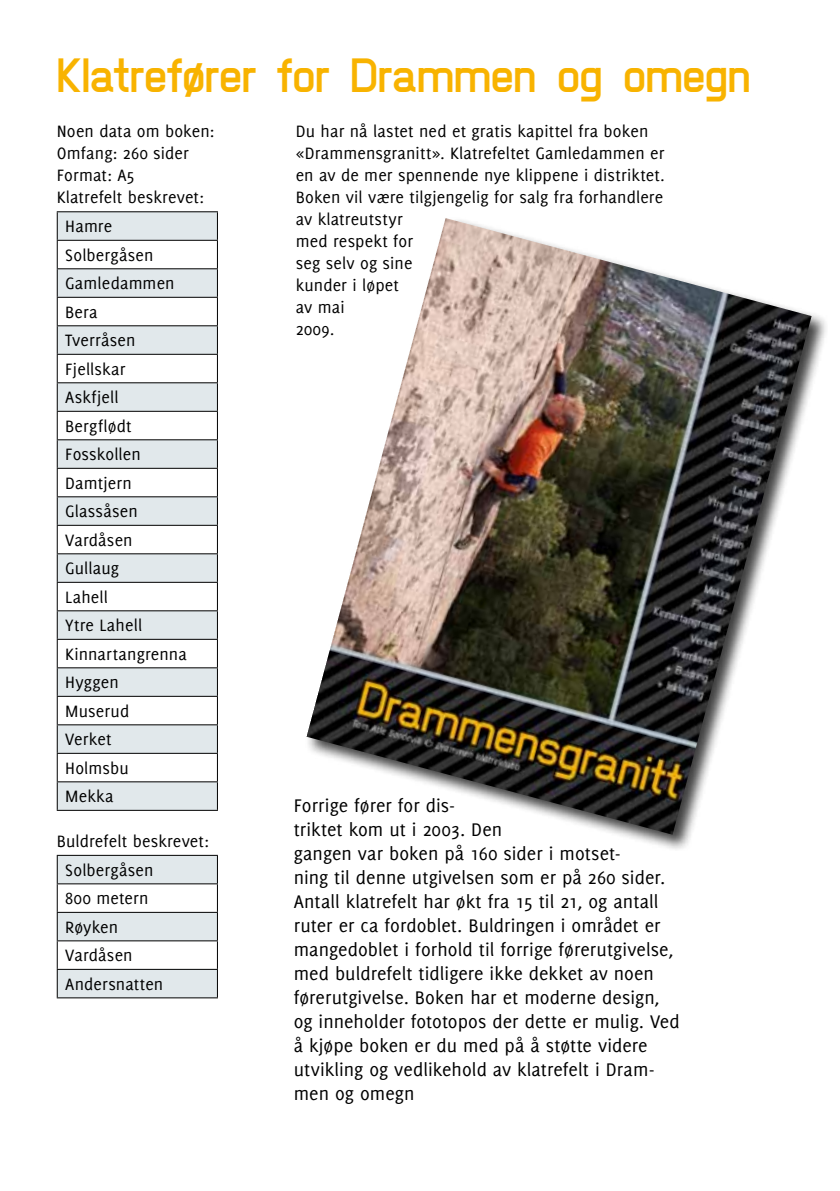
<style>
.page{position:relative;width:840px;height:1191px;background:#fff}
.page>*{position:absolute;margin:0;border:0;box-sizing:border-box;transform-origin:0 0}
.t1{font:700 42px "New Media";color:#f8b300}
.t2{font:20px/24px "Delicious";letter-spacing:.005em;color:#000}
.t3{font:18px/28.4px "Delicious";letter-spacing:.005em;color:#000}
</style>
<div class="page">
<div style="left:303px;top:215px;width:524px;height:636px;background:#000;opacity:.75"></div>
<img style="left:306px;top:218px;width:505px;height:616px">
<svg style="left:58px;top:212px;width:159px;height:598px;fill:#e1e8eb"></svg>
<hr style="left:57px;top:211px;width:161px;height:1px;background:#000">
<hr style="left:57px;top:240px;width:161px;height:1px;background:#000">
<hr style="left:57px;top:268px;width:161px;height:1px;background:#000">
<hr style="left:57px;top:297px;width:161px;height:1px;background:#000">
<hr style="left:57px;top:325px;width:161px;height:1px;background:#000">
<hr style="left:57px;top:354px;width:161px;height:1px;background:#000">
<hr style="left:57px;top:382px;width:161px;height:1px;background:#000">
<hr style="left:57px;top:411px;width:161px;height:1px;background:#000">
<hr style="left:57px;top:439px;width:161px;height:1px;background:#000">
<hr style="left:57px;top:468px;width:161px;height:1px;background:#000">
<hr style="left:57px;top:496px;width:161px;height:1px;background:#000">
<hr style="left:57px;top:525px;width:161px;height:1px;background:#000">
<hr style="left:57px;top:553px;width:161px;height:1px;background:#000">
<hr style="left:57px;top:582px;width:161px;height:1px;background:#000">
<hr style="left:57px;top:610px;width:161px;height:1px;background:#000">
<hr style="left:57px;top:639px;width:161px;height:1px;background:#000">
<hr style="left:57px;top:667px;width:161px;height:1px;background:#000">
<hr style="left:57px;top:696px;width:161px;height:1px;background:#000">
<hr style="left:57px;top:724px;width:161px;height:1px;background:#000">
<hr style="left:57px;top:753px;width:161px;height:1px;background:#000">
<hr style="left:57px;top:781px;width:161px;height:1px;background:#000">
<svg style="left:57px;top:212px;width:1px;height:598px"></svg>
<svg style="left:217px;top:212px;width:1px;height:598px"></svg>
<hr style="left:57px;top:810px;width:161px;height:1px;background:#000">
<svg style="left:57px;top:855px;width:161px;height:142px"></svg>
<hr style="left:57px;top:997px;width:161px;height:1px;background:#000">
<h1 class="t1" style="left:57px;top:45px;width:695px">Klatrefører for Drammen og omegn</h1>
<p class="t3" style="left:57px;top:120px;width:159px;line-height:22px">Noen data om boken:<br>Omfang: 260 sider<br>Format: A5<br>Klatrefelt beskrevet:</p>
<p class="t3" style="left:65px;top:212px;width:123px">Hamre<br>Solbergåsen<br>Gamledammen<br>Bera<br>Tverråsen<br>Fjellskar<br>Askfjell<br>Bergflødt<br>Fosskollen<br>Damtjern<br>Glassåsen<br>Vardåsen<br>Gullaug<br>Lahell<br>Ytre Lahell<br>Kinnartangrenna<br>Hyggen<br>Muserud<br>Verket<br>Holmsbu<br>Mekka</p>
<p class="t3" style="left:65px;top:826px;width:145px;text-indent:-8px">Buldrefelt beskrevet:<br>Solbergåsen<br>800 metern<br>Røyken<br>Vardåsen<br>Andersnatten</p>
<p class="t3" style="left:295px;top:120px;width:370px;line-height:22px">Du har nå lastet ned et gratis kapittel fra boken «Drammensgranitt». Klatrefeltet Gamledammen er en av de mer spennende nye klippene i distriktet.<br>Boken vil være tilgjengelig for salg fra forhandlere av klatreutstyr<br>med respekt for<br>seg selv og sine<br>kunder i løpet<br>av mai<br>2009.</p>
<p class="t2" style="left:293px;top:793px;width:387px">Forrige fører for dis-<br>triktet kom ut i 2003. Den<br>gangen var boken på 160 sider i motset-<br>ning til denne utgivelsen som er på 260 sider.<br>Antall klatrefelt har økt fra 15 til 21, og antall ruter er ca fordoblet. Buldringen i området er mangedoblet i forhold til forrige førerutgivelse, med buldrefelt tidligere ikke dekket av noen førerutgivelse. Boken har et moderne design, og inneholder fototopos der dette er mulig. Ved å kjøpe boken er du med på å støtte videre utvikling og vedlikehold av klatrefelt i Dram&shy;men og omegn</p>
</div>
